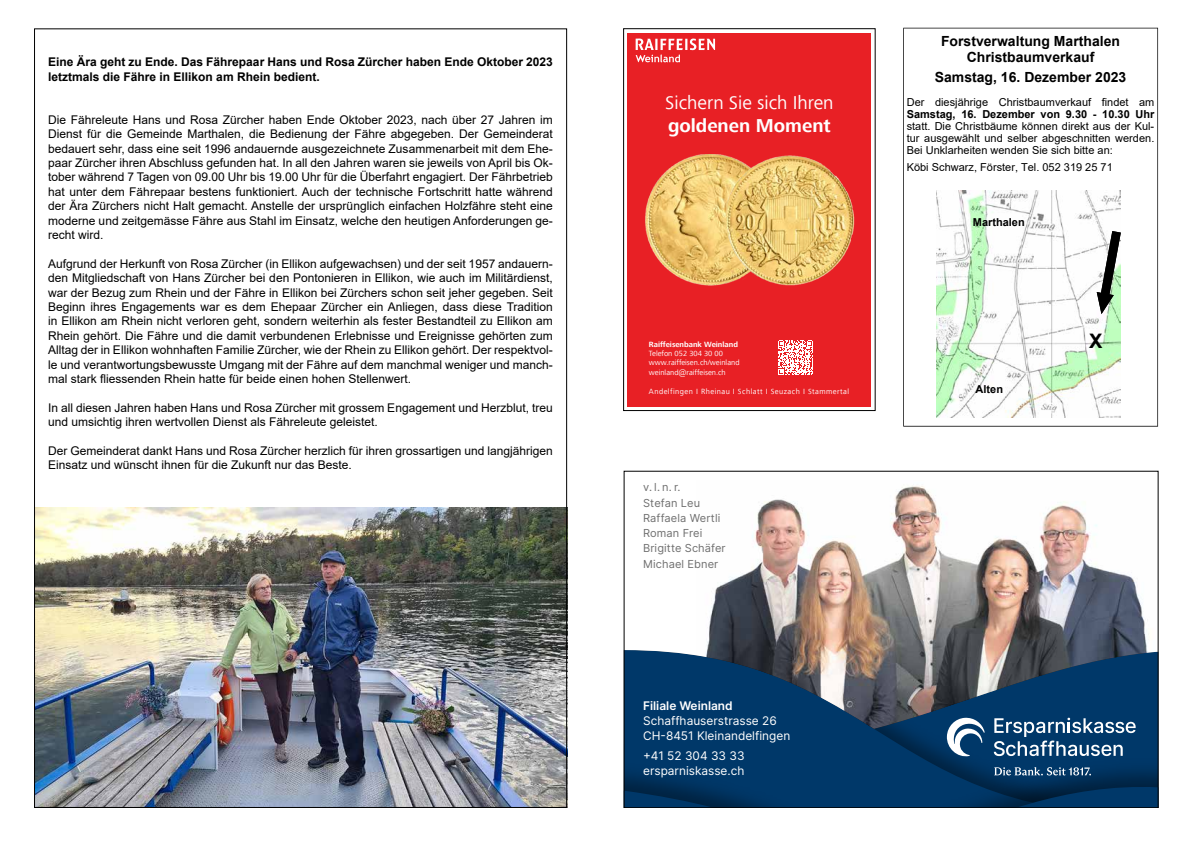
<style>
.page{position:relative;width:1191px;height:842px;background:#fff}
.page>*{position:absolute;margin:0;border:0;box-sizing:border-box;transform-origin:0 0}
.t1{font:700 20px "Arial";color:#000}
.t2{font:19.2px "Frutiger Next Com";color:#fff}
.t3{font:700 19.2px "Frutiger Next Com";color:#fff}
.t4{font:700 14px/15.2px "Arial";color:#000;text-align:center}
.t5{font:12px/14.4px "Arial";color:#000;text-align:justify}
.t6{font:700 12px/14.4px "Arial";color:#000}
.t7{font:11.9px/15.3px "Inter";color:#fff}
.t8{font:600 11.9px "Inter";color:#fff}
.t9{font:11px/12px "Arial";color:#000;text-align:justify}
.t10{font:11px/15.3px "Inter";letter-spacing:.01em;color:#6f6f6f}
.t11{font:700 11px "Arial";color:#000}
.t12{font:7.8px/9.3px "Frutiger Next Com";color:#fff}
.t13{font:7.8px "Frutiger Next Com";letter-spacing:.06em;color:#fff}
.t14{font:700 7.8px "Frutiger Next Com";color:#fff}
</style>
<div class="page">
<img style="left:707px;top:485px;width:442px;height:165px">
<svg style="left:626px;top:650px;width:530px;height:67px;background:#314e6a"></svg>
<svg style="left:626px;top:717px;width:530px;height:89px;background:#0c3e6b"></svg>
<svg style="left:903px;top:28px;width:255px;height:399px"></svg>
<img style="left:936px;top:190px;width:185px;height:227px">
<svg style="left:1096px;top:231px;width:24px;height:83px"></svg>
<div style="left:623px;top:28px;width:252px;height:383px;border:1px solid #000"></div>
<div style="left:627px;top:33px;width:244px;height:373px;background:#e82025"></div>
<svg style="left:635px;top:39px;width:80px;height:23px"></svg>
<svg style="left:778px;top:341px;width:34px;height:34px"></svg>
<img style="left:645px;top:154px;width:75px;height:132px">
<img style="left:720px;top:154px;width:135px;height:132px">
<img style="left:36px;top:508px;width:529px;height:298px">
<p class="t6" style="left:48px;top:55px;width:506px">Eine Ära geht zu Ende. Das Fährepaar Hans und Rosa Zürcher haben Ende Oktober 2023 letztmals die Fähre in Ellikon am Rhein bedient.</p>
<p class="t5" style="left:48px;top:112px;width:506px">Die Fähreleute Hans und Rosa Zürcher haben Ende Oktober 2023, nach über 27 Jahren im Dienst für die Gemeinde Marthalen, die Bedienung der Fähre abgegeben. Der Gemeinderat bedauert sehr, dass eine seit 1996 andauernde ausgezeichnete Zusammenarbeit mit dem Ehe&shy;paar Zürcher ihren Abschluss gefunden hat. In all den Jahren waren sie jeweils von April bis Ok&shy;tober während 7 Tagen von 09.00 Uhr bis 19.00 Uhr für die Überfahrt engagiert. Der Fährbetrieb hat unter dem Fährepaar bestens funktioniert. Auch der technische Fortschritt hatte während der Ära Zürchers nicht Halt gemacht. Anstelle der ursprünglich einfachen Holzfähre steht eine moderne und zeitgemässe Fähre aus Stahl im Einsatz, welche den heutigen Anforderungen ge&shy;recht wird.</p>
<p class="t5" style="left:48px;top:256px;width:506px">Aufgrund der Herkunft von Rosa Zürcher (in Ellikon aufgewachsen) und der seit 1957 andauern&shy;den Mitgliedschaft von Hans Zürcher bei den Pontonieren in Ellikon, wie auch im Militärdienst, war der Bezug zum Rhein und der Fähre in Ellikon bei Zürchers schon seit jeher gegeben. Seit Beginn ihres Engagements war es dem Ehepaar Zürcher ein Anliegen, dass diese Tradition in Ellikon am Rhein nicht verloren geht, sondern weiterhin als fester Bestandteil zu Ellikon am Rhein gehört. Die Fähre und die damit verbundenen Erlebnisse und Ereignisse gehörten zum Alltag der in Ellikon wohnhaften Familie Zürcher, wie der Rhein zu Ellikon gehört. Der respektvol&shy;le und verantwortungsbewusste Umgang mit der Fähre auf dem manchmal weniger und manch&shy;mal stark fliessenden Rhein hatte für beide einen hohen Stellenwert.</p>
<p class="t5" style="left:48px;top:400px;width:506px">In all diesen Jahren haben Hans und Rosa Zürcher mit grossem Engagement und Herzblut, treu und umsichtig ihren wertvollen Dienst als Fähreleute geleistet.</p>
<p class="t5" style="left:48px;top:443px;width:506px">Der Gemeinderat dankt Hans und Rosa Zürcher herzlich für ihren grossartigen und langjährigen<br>Einsatz und wünscht ihnen für die Zukunft nur das Beste.</p>
<h2 class="t2" style="left:665px;top:92px;width:170px">Sichern Sie sich Ihren</h2>
<h2 class="t3" style="left:668px;top:115px;width:164px">goldenen Moment</h2>
<p class="t4" style="left:941px;top:34px;width:181px">Forstverwaltung Marthalen<br>Christbaumverkauf</p>
<p class="t4" style="left:934px;top:70px;width:193px">Samstag, 16. Dezember 2023</p>
<p class="t9" style="left:906px;top:96px;width:249px">Der diesjährige Christbaumverkauf findet am</p>
<p class="t11" style="left:906px;top:106px;width:249px">Samstag, 16. Dezember von 9.30 - 10.30 Uhr</p>
<p class="t9" style="left:906px;top:120px;width:249px">statt. Die Christbäume können direkt aus der Kul&shy;tur ausgewählt und selber abgeschnitten werden.<br>Bei Unklarheiten wenden Sie sich bitte an:</p>
<p class="t9" style="left:906px;top:161px;width:207px">Köbi Schwarz, Förster, Tel. 052 319 25 71</p>
<p class="t11" style="left:973px;top:214px;width:53px">Marthalen</p>
<p class="t14" style="left:649px;top:340px;width:90px">Raiffeisenbank Weinland</p>
<h1 class="t1" style="left:1089px;top:327px;width:15px">X</h1>
<p class="t12" style="left:649px;top:349px;width:92px">Telefon 052 304 30 00 www.raiffeisen.ch/weinland weinland@raiffeisen.ch</p>
<p class="t13" style="left:649px;top:387px;width:202px">Andelfingen I Rheinau I Schlatt I Seuzach I Stammertal</p>
<p class="t10" style="left:643px;top:479px;width:84px">v. l. n. r.<br>Stefan Leu<br>Raffaela Wertli<br>Roman Frei<br>Brigitte Schäfer<br>Michael Ebner</p>
<p class="t8" style="left:643px;top:696px;width:91px">Filiale Weinland</p>
<p class="t7" style="left:643px;top:712px;width:149px">Schaffhauserstrasse 26<br>CH-8451 Kleinandelfingen</p>
<p class="t7" style="left:643px;top:748px;width:103px">+41 52 304 33 33 ersparniskasse.ch</p>
<p class="t11" style="left:975px;top:381px;width:29px">Alten</p>
</div>
